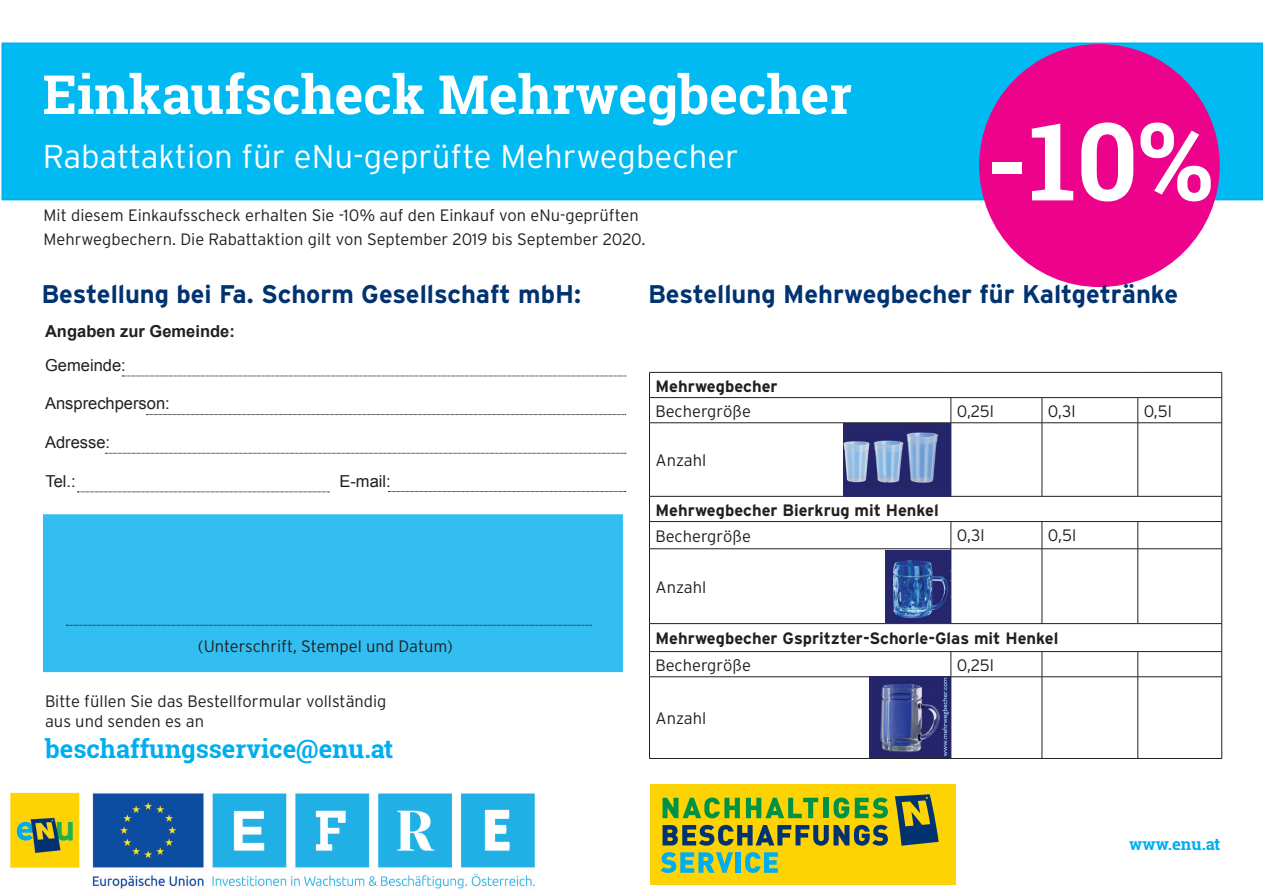
<style>
.page{position:relative;width:1263px;height:893px;background:#fff}
.page>*{position:absolute;margin:0;border:0;box-sizing:border-box;transform-origin:0 0}
.t1{font:700 108px "Roboto Slab";color:#fff}
.t2{font:700 54px "Roboto Slab";color:#fff}
.t3{font:300 33px "Interstate";color:#fff}
.t4{font:700 25.5px "Interstate";color:#013371}
.t5{font:700 25.5px "Roboto Slab";color:#00aeef}
.t6{font:300 16.5px/19.8px "Interstate";color:#231f20}
.t7{font:700 16.5px "Interstate";color:#231f20}
.t8{font:16.5px "Arial";color:#231f20}
.t9{font:700 16.5px "Arial";color:#231f20}
.t10{font:700 16.5px "Roboto Slab";color:#00aeef}
</style>
<div class="page">
<div style="left:43px;top:514px;width:580px;height:158px;background:#33bef2;border:2px solid #00aeef"></div>
<div style="left:650px;top:784px;width:305px;height:101px;background:#fed304"></div>
<svg style="left:662px;top:797px;width:78px;height:21px"></svg>
<svg style="left:746px;top:798px;width:72px;height:20px"></svg>
<div style="left:823px;top:798px;width:5px;height:20px;background:#009247"></div>
<svg style="left:833px;top:797px;width:16px;height:21px"></svg>
<svg style="left:855px;top:797px;width:33px;height:21px"></svg>
<svg style="left:662px;top:825px;width:226px;height:21px"></svg>
<svg style="left:661px;top:852px;width:72px;height:21px"></svg>
<div style="left:736px;top:852px;width:5px;height:21px;background:#00aeef"></div>
<svg style="left:745px;top:852px;width:33px;height:21px"></svg>
<svg style="left:895px;top:794px;width:44px;height:52px"></svg>
<img style="left:9px;top:792px;width:526px;height:97px">
<div style="left:2px;top:43px;width:1260px;height:157px;background:#00baf1"></div>
<div style="left:2px;top:43px;width:1261px;height:157px;border:2px solid #00aeef"></div>
<div style="left:979px;top:44px;width:241px;height:243px;background:#ed028c;border-radius:50%"></div>
<svg style="left:122px;top:376px;width:504px;height:1px"></svg>
<svg style="left:147px;top:414px;width:479px;height:1px"></svg>
<svg style="left:105px;top:453px;width:521px;height:1px"></svg>
<svg style="left:77px;top:492px;width:252px;height:1px"></svg>
<svg style="left:388px;top:491px;width:238px;height:1px"></svg>
<svg style="left:67px;top:625px;width:524px;height:1px"></svg>
<hr style="left:649px;top:372px;width:302px;height:1px;background:#231f20">
<hr style="left:951px;top:372px;width:91px;height:1px;background:#231f20">
<hr style="left:1042px;top:372px;width:96px;height:1px;background:#231f20">
<hr style="left:1138px;top:372px;width:84px;height:1px;background:#231f20">
<hr style="left:649px;top:397px;width:302px;height:1px;background:#231f20">
<svg style="left:649px;top:373px;width:1px;height:49px"></svg>
<hr style="left:951px;top:397px;width:91px;height:1px;background:#231f20">
<svg style="left:951px;top:398px;width:1px;height:24px"></svg>
<hr style="left:1042px;top:397px;width:96px;height:1px;background:#231f20">
<svg style="left:1042px;top:398px;width:1px;height:24px"></svg>
<hr style="left:1138px;top:397px;width:84px;height:1px;background:#231f20">
<svg style="left:1137px;top:398px;width:1px;height:24px"></svg>
<svg style="left:1221px;top:373px;width:1px;height:49px"></svg>
<hr style="left:649px;top:422px;width:302px;height:1px;background:#231f20">
<hr style="left:649px;top:423px;width:1px;height:73px;background:#231f20">
<hr style="left:951px;top:422px;width:91px;height:1px;background:#231f20">
<hr style="left:951px;top:423px;width:1px;height:73px;background:#231f20">
<hr style="left:1042px;top:422px;width:96px;height:1px;background:#231f20">
<hr style="left:1042px;top:423px;width:1px;height:73px;background:#231f20">
<hr style="left:1138px;top:422px;width:84px;height:1px;background:#231f20">
<hr style="left:1137px;top:423px;width:1px;height:73px;background:#231f20">
<hr style="left:1221px;top:423px;width:1px;height:73px;background:#231f20">
<hr style="left:649px;top:496px;width:302px;height:1px;background:#231f20">
<hr style="left:951px;top:496px;width:91px;height:1px;background:#231f20">
<hr style="left:1042px;top:496px;width:96px;height:1px;background:#231f20">
<hr style="left:1138px;top:496px;width:84px;height:1px;background:#231f20">
<hr style="left:649px;top:521px;width:302px;height:1px;background:#231f20">
<svg style="left:649px;top:496px;width:1px;height:52px"></svg>
<hr style="left:951px;top:521px;width:91px;height:1px;background:#231f20">
<svg style="left:951px;top:522px;width:1px;height:26px"></svg>
<hr style="left:1042px;top:521px;width:96px;height:1px;background:#231f20">
<svg style="left:1042px;top:522px;width:1px;height:26px"></svg>
<hr style="left:1138px;top:521px;width:84px;height:1px;background:#231f20">
<svg style="left:1137px;top:522px;width:1px;height:26px"></svg>
<svg style="left:1221px;top:496px;width:1px;height:52px"></svg>
<hr style="left:649px;top:548px;width:302px;height:1px;background:#231f20">
<hr style="left:649px;top:549px;width:1px;height:74px;background:#231f20">
<hr style="left:951px;top:548px;width:91px;height:1px;background:#231f20">
<hr style="left:951px;top:549px;width:1px;height:74px;background:#231f20">
<hr style="left:1042px;top:548px;width:96px;height:1px;background:#231f20">
<hr style="left:1042px;top:549px;width:1px;height:74px;background:#231f20">
<hr style="left:1138px;top:548px;width:84px;height:1px;background:#231f20">
<hr style="left:1137px;top:549px;width:1px;height:74px;background:#231f20">
<hr style="left:1221px;top:549px;width:1px;height:74px;background:#231f20">
<hr style="left:649px;top:623px;width:302px;height:1px;background:#231f20">
<hr style="left:951px;top:623px;width:91px;height:1px;background:#231f20">
<hr style="left:1042px;top:623px;width:96px;height:1px;background:#231f20">
<hr style="left:1138px;top:623px;width:84px;height:1px;background:#231f20">
<hr style="left:649px;top:651px;width:302px;height:1px;background:#231f20">
<svg style="left:649px;top:624px;width:1px;height:52px"></svg>
<hr style="left:951px;top:651px;width:91px;height:1px;background:#231f20">
<svg style="left:951px;top:652px;width:1px;height:24px"></svg>
<hr style="left:1042px;top:651px;width:96px;height:1px;background:#231f20">
<svg style="left:1042px;top:652px;width:1px;height:24px"></svg>
<hr style="left:1138px;top:651px;width:84px;height:1px;background:#231f20">
<svg style="left:1137px;top:652px;width:1px;height:24px"></svg>
<svg style="left:1221px;top:624px;width:1px;height:52px"></svg>
<hr style="left:649px;top:676px;width:302px;height:1px;background:#231f20">
<hr style="left:649px;top:677px;width:1px;height:81px;background:#231f20">
<hr style="left:951px;top:676px;width:91px;height:1px;background:#231f20">
<hr style="left:951px;top:677px;width:1px;height:81px;background:#231f20">
<hr style="left:1042px;top:676px;width:96px;height:1px;background:#231f20">
<hr style="left:1042px;top:677px;width:1px;height:81px;background:#231f20">
<hr style="left:1138px;top:676px;width:84px;height:1px;background:#231f20">
<hr style="left:1137px;top:677px;width:1px;height:81px;background:#231f20">
<hr style="left:1221px;top:677px;width:1px;height:81px;background:#231f20">
<hr style="left:649px;top:758px;width:302px;height:1px;background:#231f20">
<hr style="left:951px;top:758px;width:91px;height:1px;background:#231f20">
<hr style="left:1042px;top:758px;width:96px;height:1px;background:#231f20">
<hr style="left:1138px;top:758px;width:84px;height:1px;background:#231f20">
<img style="left:843px;top:423px;width:107px;height:73px">
<img style="left:885px;top:550px;width:65px;height:73px">
<img style="left:870px;top:677px;width:80px;height:81px">
<h2 class="t2" style="left:43px;top:63px;width:811px">Einkaufscheck Mehrwegbecher</h2>
<h3 class="t3" style="left:43px;top:137px;width:697px">Rabattaktion für eNu-geprüfte Mehrwegbecher</h3>
<p class="t6" style="left:44px;top:203px;width:603px;line-height:24px">Mit diesem Einkaufsscheck erhalten Sie -10% auf den Einkauf von eNu-geprüften<br>Mehrwegbechern. Die Rabattaktion gilt von September 2019 bis September 2020.</p>
<h1 class="t1" style="left:985px;top:98px;width:229px">-10%</h1>
<h3 class="t4" style="left:41px;top:279px;width:541px">Bestellung bei Fa. Schorm Gesellschaft mbH:</h3>
<h3 class="t4" style="left:648px;top:279px;width:531px">Bestellung Mehrwegbecher für Kaltgetränke</h3>
<p class="t9" style="left:45px;top:320px;width:191px">Angaben zur Gemeinde:</p>
<p class="t8" style="left:45px;top:354px;width:82px">Gemeinde:</p>
<p class="t8" style="left:45px;top:393px;width:126px">Ansprechperson:</p>
<p class="t8" style="left:45px;top:431px;width:67px">Adresse:</p>
<p class="t8" style="left:46px;top:470px;width:32px">Tel.:</p>
<p class="t8" style="left:339px;top:470px;width:53px">E-mail:</p>
<p class="t6" style="left:198px;top:636px;width:256px">(Unterschrift, Stempel und Datum)</p>
<p class="t6" style="left:45px;top:692px;width:343px">Bitte füllen Sie das Bestellformular vollständig aus und senden es an</p>
<h3 class="t5" style="left:45px;top:734px;width:350px">beschaffungsservice@enu.at</h3>
<p class="t7" style="left:655px;top:376px;width:124px">Mehrwegbecher</p>
<p class="t6" style="left:655px;top:401px;width:97px">Bechergröße</p>
<p class="t6" style="left:957px;top:401px;width:39px">0,25l</p>
<p class="t6" style="left:1048px;top:401px;width:29px">0,3l</p>
<p class="t6" style="left:1144px;top:401px;width:30px">0,5l</p>
<p class="t6" style="left:655px;top:450px;width:52px">Anzahl</p>
<p class="t7" style="left:655px;top:500px;width:285px">Mehrwegbecher Bierkrug mit Henkel</p>
<p class="t6" style="left:655px;top:526px;width:97px">Bechergröße</p>
<p class="t6" style="left:957px;top:525px;width:29px">0,3l</p>
<p class="t6" style="left:1048px;top:525px;width:30px">0,5l</p>
<p class="t6" style="left:655px;top:577px;width:52px">Anzahl</p>
<p class="t7" style="left:655px;top:628px;width:404px">Mehrwegbecher Gspritzter-Schorle-Glas mit Henkel</p>
<p class="t6" style="left:655px;top:655px;width:97px">Bechergröße</p>
<p class="t6" style="left:957px;top:655px;width:39px">0,25l</p>
<p class="t6" style="left:655px;top:708px;width:52px">Anzahl</p>
<p class="t10" style="left:1129px;top:835px;width:93px">www.enu.at</p>
</div>
